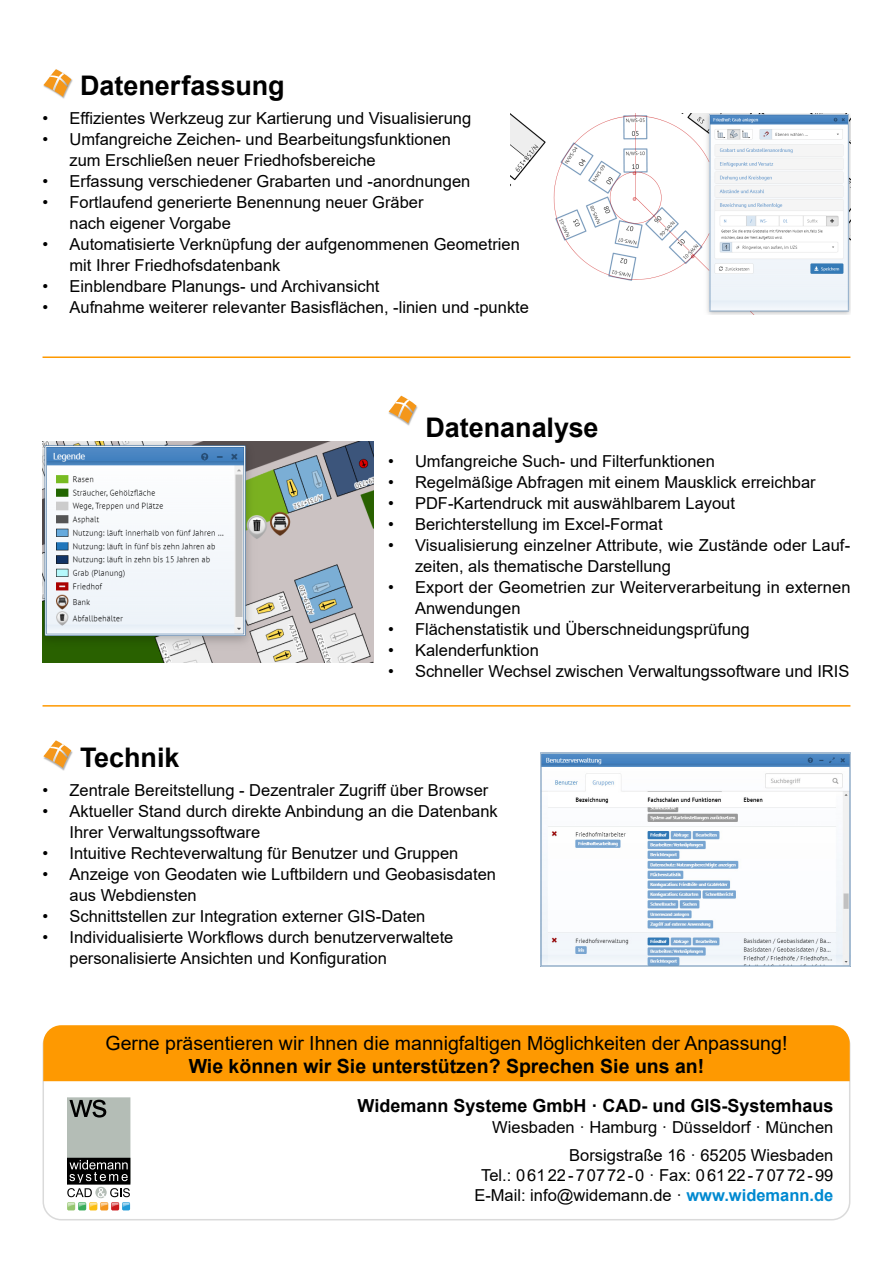
<style>
.page{position:relative;width:893px;height:1263px;background:#fff}
.page>*{position:absolute;margin:0;border:0;box-sizing:border-box;transform-origin:0 0}
.FS-Abschnittheadline-Front{font:700 27px "Arial";letter-spacing:-.005em;color:#000}
.FS_Absatz{font:19.5px/23.4px "Arial";color:#000;text-align:center}
.FS_Wisy-Adressen{font:700 18px "Arial";color:#000}
.FS_Adressen-Absatz{font:16.5px/21px "Arial";color:#000}
.FS_Wisy-Adressen-2{font:16.5px "Arial";color:#000}
.s1{font-weight:700}
.s2{font-weight:700;color:#0089d0}
</style>
<div class="page">
<div style="left:43px;top:1025px;width:807px;height:56px;background:#fe9901"></div>
<img style="left:511px;top:114px;width:339px;height:200px">
<img style="left:43px;top:442px;width:330px;height:220px">
<img style="left:540px;top:752px;width:310px;height:214px">
<hr style="left:43px;top:705px;width:807px;height:2px;background:#fe9901">
<hr style="left:43px;top:356px;width:807px;height:2px;background:#fe9901">
<div style="left:67px;top:1098px;width:63px;height:85px;background:#b4bdb6"></div>
<div style="left:67px;top:1158px;width:63px;height:26px;border:1px solid #000"></div>
<svg style="left:69px;top:1100px;width:37px;height:17px"></svg>
<svg style="left:67px;top:1160px;width:63px;height:50px"></svg>
<img style="left:60px;top:750px;width:13px;height:21px">
<svg style="left:43px;top:740px;width:28px;height:28px"></svg>
<img style="left:388px;top:395px;width:30px;height:31px">
<svg style="left:389px;top:396px;width:28px;height:27px"></svg>
<svg style="left:43px;top:69px;width:28px;height:28px"></svg>
<p class="FS-Abschnittheadline-Front" style="left:80px;top:66px;width:206px">Datenerfassung</p>
<p class="FS_Adressen-Absatz" style="left:43px;top:108px;width:430px">• Effizientes Werkzeug zur Kartierung und Visualisierung</p>
<p class="FS_Adressen-Absatz" style="left:70px;top:129px;width:383px;text-indent:-27px">• Umfangreiche Zeichen- und Bearbeitungsfunktionen zum Erschließen neuer Friedhofsbereiche</p>
<p class="FS_Adressen-Absatz" style="left:43px;top:171px;width:429px">• Erfassung verschiedener Grabarten und -anordnungen</p>
<p class="FS_Adressen-Absatz" style="left:70px;top:192px;width:356px;text-indent:-27px">• Fortlaufend generierte Benennung neuer Gräber nach eigener Vorgabe</p>
<p class="FS_Adressen-Absatz" style="left:70px;top:234px;width:452px;text-indent:-27px">• Automatisierte Verknüpfung der aufgenommenen Geometrien mit Ihrer Friedhofsdatenbank</p>
<p class="FS_Adressen-Absatz" style="left:43px;top:276px;width:339px">• Einblendbare Planungs- und Archivansicht</p>
<p class="FS_Adressen-Absatz" style="left:43px;top:297px;width:488px">• Aufnahme weiterer relevanter Basisflächen, -linien und -punkte</p>
<p class="FS-Abschnittheadline-Front" style="left:426px;top:409px;width:175px">Datenanalyse</p>
<p class="FS_Adressen-Absatz" style="left:388px;top:450px;width:328px">• Umfangreiche Such- und Filterfunktionen</p>
<p class="FS_Adressen-Absatz" style="left:388px;top:471px;width:429px">• Regelmäßige Abfragen mit einem Mausklick erreichbar</p>
<p class="FS_Adressen-Absatz" style="left:388px;top:492px;width:349px">• PDF-Kartendruck mit auswählbarem Layout</p>
<p class="FS_Adressen-Absatz" style="left:388px;top:513px;width:276px">• Berichterstellung im Excel-Format</p>
<p class="FS_Adressen-Absatz" style="left:415px;top:534px;width:437px;text-indent:-27px">• Visualisierung einzelner Attribute, wie Zustände oder Lauf&shy;zeiten, als thematische Darstellung</p>
<p class="FS_Adressen-Absatz" style="left:415px;top:576px;width:437px;text-indent:-27px">• Export der Geometrien zur Weiterverarbeitung in externen<br>Anwendungen</p>
<p class="FS_Adressen-Absatz" style="left:388px;top:618px;width:363px">• Flächenstatistik und Überschneidungsprüfung</p>
<p class="FS_Adressen-Absatz" style="left:388px;top:639px;width:152px">• Kalenderfunktion</p>
<p class="FS_Adressen-Absatz" style="left:388px;top:660px;width:463px">• Schneller Wechsel zwischen Verwaltungssoftware und IRIS</p>
<p class="FS-Abschnittheadline-Front" style="left:80px;top:738px;width:101px">Technik</p>
<p class="FS_Adressen-Absatz" style="left:43px;top:780px;width:447px">• Zentrale Bereitstellung - Dezentraler Zugriff über Browser</p>
<p class="FS_Adressen-Absatz" style="left:70px;top:801px;width:430px;text-indent:-27px">• Aktueller Stand durch direkte Anbindung an die Datenbank<br>Ihrer Verwaltungssoftware</p>
<p class="FS_Adressen-Absatz" style="left:43px;top:843px;width:417px">• Intuitive Rechteverwaltung für Benutzer und Gruppen</p>
<p class="FS_Adressen-Absatz" style="left:70px;top:864px;width:428px;text-indent:-27px">• Anzeige von Geodaten wie Luftbildern und Geobasisdaten aus Webdiensten</p>
<p class="FS_Adressen-Absatz" style="left:43px;top:906px;width:384px">• Schnittstellen zur Integration externer GIS-Daten</p>
<p class="FS_Adressen-Absatz" style="left:70px;top:927px;width:385px;text-indent:-27px">• Individualisierte Workflows durch benutzerverwaltete personalisierte Ansichten und Konfiguration</p>
<p class="FS_Absatz" style="left:106px;top:1031px;width:683px">Gerne präsentieren wir Ihnen die mannigfaltigen Möglichkeiten der Anpassung!<br><span class="s1">Wie können wir Sie unterstützen? Sprechen Sie uns an!</span></p>
<p class="FS_Wisy-Adressen" style="left:357px;top:1093px;width:477px">Widemann Systeme GmbH · CAD- und GIS-Systemhaus</p>
<p class="FS_Wisy-Adressen-2" style="left:492px;top:1115px;width:343px">Wiesbaden · Hamburg · Düsseldorf · München</p>
<p class="FS_Wisy-Adressen-2" style="left:569px;top:1144px;width:266px">Borsigstraße 16 · 65205 Wiesbaden</p>
<p class="FS_Adressen-Absatz" style="left:481px;top:1164px;width:354px">Tel.: 06122-70772-0 · Fax: 06122-70772-99</p>
<p class="FS_Adressen-Absatz" style="left:474px;top:1184px;width:361px">E-Mail: info@widemann.de · <span class="s2">www.widemann.de</span></p>
</div>
